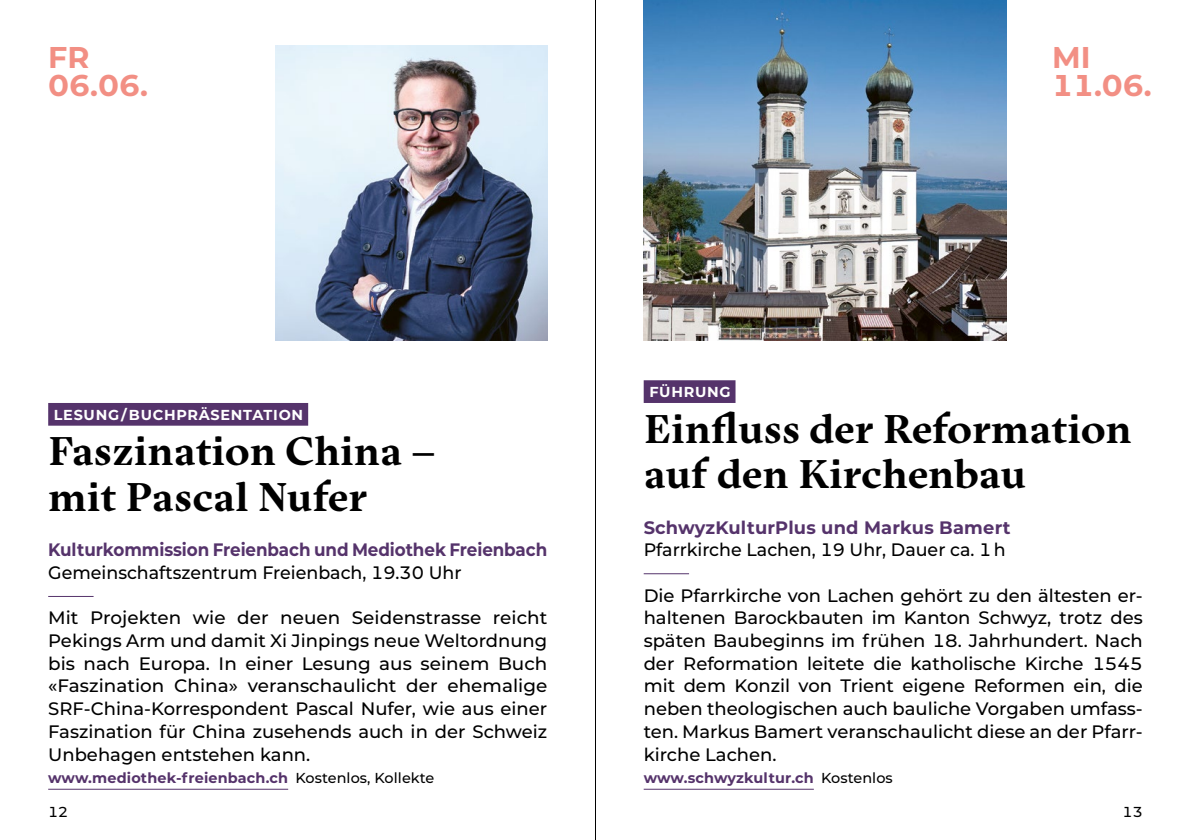
<style>
.page{position:relative;width:1191px;height:840px;background:#fff}
.page>*{position:absolute;margin:0;border:0;box-sizing:border-box;transform-origin:0 0}
.t1{font:700 42px/45.4px "Lexik";color:#000}
.t2{font:700 30px/28.4px "Montserrat";color:#f28f84}
.t3{font:500 18px/22.6px "Montserrat";color:#000;text-align:justify}
.t4{font:700 18px "Montserrat";letter-spacing:-.005em;color:#55336b;scale:.93 1}
.t5{font:700 18px "Montserrat";letter-spacing:-.005em;color:#55336b}
.t6{font:700 14.4px "Montserrat";letter-spacing:.01em;color:#55336b}
.t7{font:700 14.4px "Montserrat";letter-spacing:.05em;color:#fff}
.t8{font:500 14.4px "Montserrat";color:#000}
.s1{font-weight:500;color:#000}
</style>
<div class="page">
<div style="left:643px;top:380px;width:92px;height:23px;background:#55336b"></div>
<hr style="left:643px;top:788px;width:171px;height:1px;background:#55336b">
<hr style="left:643px;top:573px;width:46px;height:1px;background:#55336b">
<img style="left:643px;top:0;width:363px;height:340px">
<div style="left:48px;top:403px;width:260px;height:22px;background:#55336b"></div>
<hr style="left:48px;top:788px;width:240px;height:1px;background:#55336b">
<hr style="left:48px;top:595px;width:46px;height:1px;background:#55336b">
<img style="left:275px;top:45px;width:272px;height:295px">
<hr style="left:595px;top:0;width:1px;height:839px;background:#000">
<h2 class="t2" style="left:48px;top:42px;width:101px">FR<br>06.06.</h2>
<h2 class="t2" style="left:1052px;top:42px;width:101px">MI<br>11.06.</h2>
<p class="t7" style="left:54px;top:404px;width:251px">LESUNG/BUCHPRÄSENTATION</p>
<h1 class="t1" style="left:48px;top:430px;width:389px">Faszination China – mit Pascal Nufer</h1>
<p class="t4" style="left:48px;top:536px;width:538px">Kulturkommission Freienbach und Mediothek Freienbach</p>
<p class="t3" style="left:48px;top:560px;width:415px">Gemeinschaftszentrum Freienbach, 19.30 Uhr</p>
<p class="t3" style="left:48px;top:605px;width:500px">Mit Projekten wie der neuen Seidenstrasse reicht Pekings Arm und damit Xi Jinpings neue Weltordnung bis nach Europa. In einer Lesung aus seinem Buch «Faszination China» veranschaulicht der ehemalige SRF-China-Korrespondent Pascal Nufer, wie aus einer Faszination für China zusehends auch in der Schweiz Unbehagen entstehen kann.</p>
<p class="t6" style="left:48px;top:767px;width:388px">www.mediothek-freienbach.ch <span class="s1">Kostenlos, Kollekte</span></p>
<p class="t7" style="left:649px;top:381px;width:83px">FÜHRUNG</p>
<h1 class="t1" style="left:643px;top:407px;width:489px">Einfluss der Reformation auf den Kirchenbau</h1>
<p class="t5" style="left:643px;top:514px;width:368px">SchwyzKulturPlus und Markus Bamert</p>
<p class="t3" style="left:643px;top:537px;width:363px">Pfarrkirche Lachen, 19 Uhr, Dauer ca. 1 h</p>
<p class="t3" style="left:643px;top:583px;width:500px">Die Pfarrkirche von Lachen gehört zu den ältesten er&shy;haltenen Barockbauten im Kanton Schwyz, trotz des späten Baubeginns im frühen 18. Jahrhundert. Nach der Reformation leitete die katholische Kirche 1545 mit dem Konzil von Trient eigene Reformen ein, die neben theologischen auch bauliche Vorgaben umfass&shy;ten. Markus Bamert veranschaulicht diese an der Pfarr&shy;kirche Lachen.</p>
<p class="t6" style="left:643px;top:767px;width:251px">www.schwyzkultur.ch <span class="s1">Kostenlos</span></p>
<p class="t8" style="left:48px;top:801px;width:22px">12</p>
<p class="t8" style="left:1122px;top:801px;width:22px">13</p>
</div>
